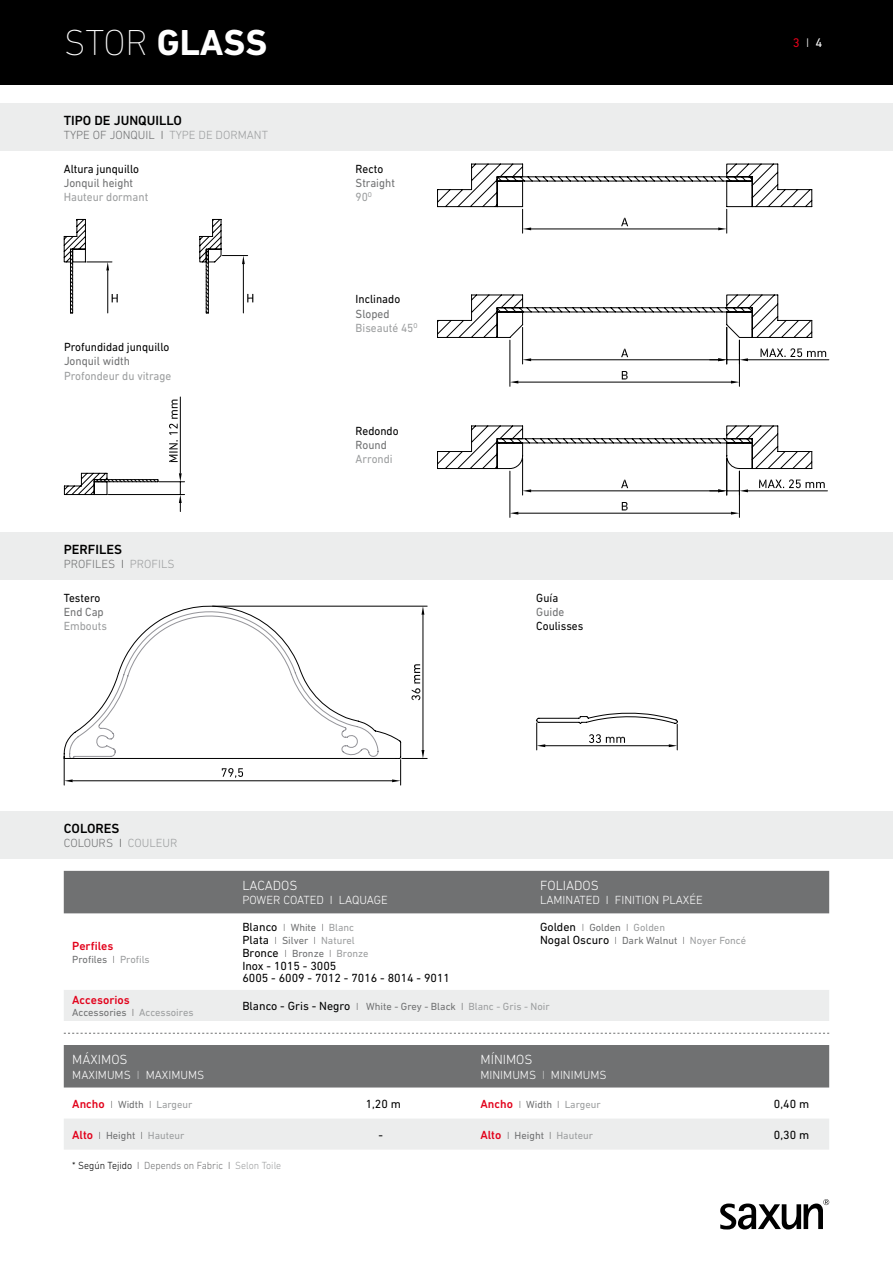
<style>
.page{position:relative;width:893px;height:1263px;background:#fff}
.page>*{position:absolute;margin:0;border:0;box-sizing:border-box;transform-origin:0 0}
.t1{font:700 36.75px "DIN Next LT Pro";color:#fff}
.t2{font:500 13.5px "DIN Next LT Pro";color:#000}
.t3{font:300 13.5px "DIN Next LT Pro";color:#fff}
.t4{font:12.75px "DIN Next LT Pro";color:#e2001a}
.t5{font:12px/12.9px "DIN Next LT Pro";color:#000}
.t6{font:300 12px "DIN Next LT Pro";color:#fff}
.t7{font:12px "DIN Next LT Pro";color:#000;scale:.95 1}
.t8{font:12px/14.2px "DIN Next LT Pro";color:#9c9e9f;scale:.95 1}
.t9{font:300 12px "DIN Next LT Pro";color:#707172}
.t10{font:12px/14.2px "DIN Next LT Pro";color:#707172;scale:.95 1}
.t11{font:500 12px "DIN Next LT Pro";color:#e2001a}
.t12{font:10.5px "DIN Next LT Pro";color:#9c9e9f}
.t13{font:300 10.5px "DIN Next LT Pro";color:#707172;scale:.95 1}
.t14{font:10.5px "DIN Next LT Pro";color:#707172}
.s1{font-weight:200}
.s2{font-weight:300;color:#fff}
.s3{color:#fff}
.s4{font-weight:200;color:#000}
.s5{color:#9c9e9f}
.s6{color:#707172}
.s7{font-weight:200;font-size:10.5px}
.s8{font-size:10.5px;color:#707172}
.s9{font-size:10.5px;color:#9c9e9f}
.s10{font-size:12px;color:#000}
.s11{font-weight:500;font-size:12px;color:#e2001a}
.s12{color:#000}
</style>
<div class="page">
<div style="left:0;top:0;width:893px;height:85px;background:#000"></div>
<svg style="left:720px;top:1199px;width:109px;height:30px"></svg>
<div style="left:64px;top:1045px;width:765px;height:42px;background:#707172"></div>
<div style="left:64px;top:1119px;width:765px;height:30px;background:#eceded"></div>
<div style="left:64px;top:871px;width:765px;height:42px;background:#707172"></div>
<div style="left:64px;top:990px;width:765px;height:31px;background:#eceded"></div>
<svg style="left:63px;top:218px;width:55px;height:96px"></svg>
<svg style="left:199px;top:218px;width:54px;height:96px"></svg>
<svg style="left:63px;top:605px;width:339px;height:181px"></svg>
<svg style="left:64px;top:779px;width:9px;height:3px"></svg>
<svg style="left:392px;top:779px;width:9px;height:3px"></svg>
<svg style="left:222px;top:768px;width:21px;height:10px"></svg>
<hr style="left:213px;top:606px;width:214px;height:1px;background:#000">
<hr style="left:423px;top:615px;width:1px;height:135px;background:#000">
<svg style="left:402px;top:750px;width:25px;height:9px"></svg>
<svg style="left:421px;top:606px;width:3px;height:9px"></svg>
<svg style="left:411px;top:664px;width:9px;height:36px"></svg>
<svg style="left:536px;top:712px;width:142px;height:39px"></svg>
<svg style="left:63px;top:396px;width:122px;height:116px"></svg>
<svg style="left:64px;top:1033px;width:765px;height:1px"></svg>
<div style="left:0;top:103px;width:893px;height:48px;background:#eceded"></div>
<div style="left:0;top:532px;width:893px;height:48px;background:#eceded"></div>
<div style="left:0;top:811px;width:893px;height:48px;background:#eceded"></div>
<svg style="left:437px;top:163px;width:376px;height:71px"></svg>
<hr style="left:509px;top:340px;width:1px;height:46px;background:#000">
<hr style="left:739px;top:340px;width:1px;height:46px;background:#000">
<hr style="left:518px;top:382px;width:213px;height:1px;background:#000">
<svg style="left:510px;top:381px;width:8px;height:2px"></svg>
<svg style="left:731px;top:381px;width:8px;height:2px"></svg>
<svg style="left:622px;top:371px;width:6px;height:8px"></svg>
<hr style="left:748px;top:359px;width:81px;height:1px;background:#000">
<svg style="left:437px;top:294px;width:389px;height:71px"></svg>
<hr style="left:509px;top:471px;width:1px;height:46px;background:#000">
<hr style="left:739px;top:471px;width:1px;height:46px;background:#000">
<hr style="left:518px;top:513px;width:213px;height:1px;background:#000">
<svg style="left:510px;top:512px;width:8px;height:3px"></svg>
<svg style="left:731px;top:512px;width:8px;height:3px"></svg>
<svg style="left:622px;top:502px;width:6px;height:8px"></svg>
<hr style="left:748px;top:490px;width:79px;height:1px;background:#000">
<svg style="left:437px;top:425px;width:388px;height:71px"></svg>
<h1 class="t1" style="left:64px;top:21px;width:205px"><span class="s1">STOR</span> GLASS</h1>
<p class="t4" style="left:793px;top:35px;width:31px">3 <span class="s2">I</span> <span class="s3">4</span></p>
<p class="t2" style="left:64px;top:113px;width:120px">TIPO DE JUNQUILLO</p>
<p class="t9" style="left:64px;top:128px;width:206px">TYPE OF JONQUIL <span class="s4">I</span> <span class="s5">TYPE DE DORMANT</span></p>
<p class="t7" style="left:64px;top:162px;width:81px">Altura junquillo</p>
<p class="t10" style="left:64px;top:176px;width:75px">Jonquil height</p>
<p class="t8" style="left:64px;top:190px;width:90px">Hauteur dormant</p>
<p class="t7" style="left:64px;top:340px;width:112px">Profundidad junquillo</p>
<p class="t10" style="left:64px;top:354px;width:71px">Jonquil width</p>
<p class="t8" style="left:64px;top:368px;width:115px">Profondeur du vitrage</p>
<p class="t2" style="left:64px;top:542px;width:60px">PERFILES</p>
<p class="t9" style="left:64px;top:557px;width:112px">PROFILES <span class="s4">I</span> <span class="s5">PROFILS</span></p>
<p class="t7" style="left:64px;top:591px;width:40px">Testero</p>
<p class="t10" style="left:64px;top:605px;width:44px">End Cap</p>
<p class="t8" style="left:64px;top:619px;width:47px">Embouts</p>
<p class="t2" style="left:64px;top:820px;width:57px">COLORES</p>
<p class="t9" style="left:64px;top:836px;width:115px">COLOURS <span class="s4">I</span> <span class="s5">COULEUR</span></p>
<p class="t7" style="left:356px;top:162px;width:31px">Recto</p>
<p class="t10" style="left:356px;top:176px;width:43px">Straight<br><span class="s5">90</span><sup>O</sup></p>
<p class="t7" style="left:356px;top:292px;width:48px">Inclinado</p>
<p class="t8" style="left:356px;top:306px;width:67px"><span class="s6">Sloped<br></span>Biseauté 45<sup>O</sup></p>
<p class="t7" style="left:356px;top:423px;width:47px">Redondo</p>
<p class="t10" style="left:356px;top:437px;width:34px">Round</p>
<p class="t8" style="left:356px;top:452px;width:41px">Arrondi</p>
<p class="t11" style="left:72px;top:939px;width:43px">Perfiles</p>
<p class="t14" style="left:72px;top:953px;width:79px">Profiles <span class="s4">I</span> <span class="s5">Profils</span></p>
<p class="t3" style="left:242px;top:878px;width:57px">LACADOS</p>
<p class="t6" style="left:242px;top:893px;width:147px">POWER COATED I LAQUAGE</p>
<p class="t5" style="left:242px;top:920px;width:113px">Blanco <span class="s7">I</span> <span class="s8">White</span> <span class="s7">I</span> <span class="s9">Blanc</span></p>
<p class="t12" style="left:242px;top:934px;width:114px"><span class="s10">Plata</span> <span class="s4">I</span> <span class="s6">Silver</span> <span class="s4">I</span> Naturel</p>
<p class="t5" style="left:242px;top:946px;width:209px">Bronce <span class="s7">I</span> <span class="s8">Bronze</span> <span class="s7">I</span> <span class="s9">Bronze<br></span>Inox - 1015 - 3005<br>6005 - 6009 - 7012 - 7016 - 8014 - 9011</p>
<p class="t7" style="left:536px;top:591px;width:25px">Guía</p>
<p class="t10" style="left:536px;top:605px;width:31px">Guide</p>
<p class="t7" style="left:536px;top:619px;width:51px">Coulisses</p>
<p class="t3" style="left:540px;top:878px;width:60px">FOLIADOS</p>
<p class="t6" style="left:540px;top:893px;width:164px">LAMINATED I FINITION PLAXÉE</p>
<p class="t5" style="left:540px;top:920px;width:208px">Golden <span class="s7">I</span> <span class="s8">Golden</span> <span class="s7">I</span> <span class="s9">Golden<br></span>Nogal Oscuro <span class="s7">I</span> <span class="s8">Dark Walnut</span> <span class="s7">I</span> <span class="s9">Noyer Foncé</span></p>
<p class="t11" style="left:72px;top:992px;width:59px">Accesorios</p>
<p class="t14" style="left:72px;top:1007px;width:123px">Accessories <span class="s4">I</span> <span class="s5">Accessoires</span></p>
<p class="t3" style="left:72px;top:1052px;width:57px">MÁXIMOS</p>
<p class="t6" style="left:72px;top:1067px;width:133px">MAXIMUMS <span class="s1">I</span> MAXIMUMS</p>
<p class="t5" style="left:242px;top:999px;width:309px">Blanco - Gris - Negro <span class="s7">I</span> <span class="s8">White - Grey - Black</span> <span class="s7">I</span> <span class="s9">Blanc - Gris - Noir</span></p>
<p class="t3" style="left:480px;top:1052px;width:54px">MÍNIMOS</p>
<p class="t6" style="left:480px;top:1067px;width:128px">MINIMUMS <span class="s1">I</span> MINIMUMS</p>
<p class="t12" style="left:72px;top:1098px;width:122px"><span class="s11">Ancho</span> <span class="s4">I</span> <span class="s6">Width</span> <span class="s4">I</span> Largeur</p>
<p class="t5" style="left:366px;top:1097px;width:37px">1,20 m</p>
<p class="t12" style="left:480px;top:1098px;width:122px"><span class="s11">Ancho</span> <span class="s4">I</span> <span class="s6">Width</span> <span class="s4">I</span> Largeur</p>
<p class="t5" style="left:774px;top:1097px;width:37px">0,40 m</p>
<p class="t12" style="left:72px;top:1129px;width:114px"><span class="s11">Alto</span> <span class="s4">I</span> <span class="s6">Height</span> <span class="s4">I</span> Hauteur</p>
<p class="t5" style="left:378px;top:1128px;width:6px">-</p>
<p class="t12" style="left:480px;top:1129px;width:114px"><span class="s11">Alto</span> <span class="s4">I</span> <span class="s6">Height</span> <span class="s4">I</span> Hauteur</p>
<p class="t5" style="left:774px;top:1128px;width:37px">0,30 m</p>
<p class="t13" style="left:72px;top:1159px;width:221px"><span class="s12">* Según Tejido</span> <span class="s4">I</span> Depends on Fabric <span class="s4">I</span> <span class="s5">Selon Toile</span></p>
</div>
